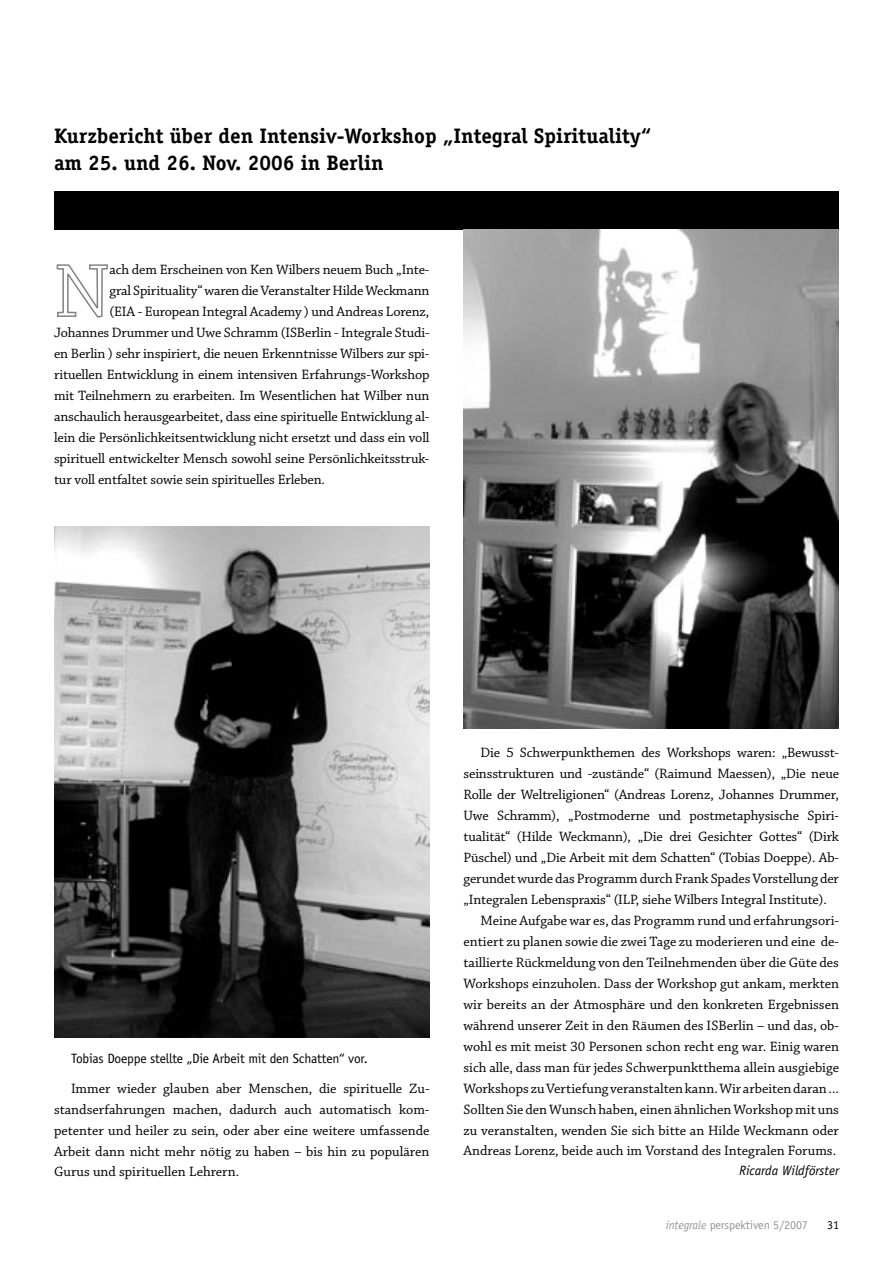
<style>
.page{position:relative;width:893px;height:1263px;background:#fff}
.page>*{position:absolute;margin:0;border:0;box-sizing:border-box;transform-origin:0 0}
.t1{font:700 21px/27px "Officina Serif";color:#000}
.t2{font:14.25px/21px "Chaparral Pro";letter-spacing:-.01em;color:#000;text-align:justify}
.t3{font:13.5px "Officina Sans";letter-spacing:-.015em;color:#000}
.t4{font:italic 13.5px "Officina Sans";color:#000}
.t5{font:12px "Officina Sans";letter-spacing:-.01em;color:#939598}
.t6{font:12px "Officina Sans";color:#000}
.s1{font-style:italic}
</style>
<div class="page">
<svg style="left:56px;top:264px;width:52px;height:54px"></svg>
<div style="left:54px;top:191px;width:785px;height:39px;background:#000"></div>
<img style="left:463px;top:230px;width:376px;height:499px">
<img style="left:54px;top:526px;width:375px;height:512px">
<h1 class="t1" style="left:54px;top:122px;width:599px">Kurzbericht über den Intensiv-Workshop „Integral Spirituality“ am 25. und 26. Nov. 2006 in Berlin</h1>
<p class="t2" style="left:110px;top:260px;width:321px">ach dem Erscheinen von Ken Wilbers neuem Buch „Inte-</p>
<p class="t2" style="left:110px;top:281px;width:321px">gral Spirituality“ waren die Veranstalter Hilde Weckmann</p>
<p class="t2" style="left:110px;top:302px;width:321px">(EIA - European Integral Academy ) und Andreas Lorenz,</p>
<p class="t2" style="left:54px;top:323px;width:377px">Johannes Drummer und Uwe Schramm (ISBerlin - Integrale Studi-</p>
<p class="t2" style="left:54px;top:344px;width:377px">en Berlin ) sehr inspiriert, die neuen Erkenntnisse Wilbers zur spi-</p>
<p class="t2" style="left:54px;top:365px;width:377px">rituellen Entwicklung in einem intensiven Erfahrungs-Workshop</p>
<p class="t2" style="left:54px;top:386px;width:377px">mit Teilnehmern zu erarbeiten. Im Wesentlichen hat Wilber nun</p>
<p class="t2" style="left:54px;top:407px;width:377px">anschaulich herausgearbeitet, dass eine spirituelle Entwicklung al-</p>
<p class="t2" style="left:54px;top:428px;width:377px">lein die Persönlichkeitsentwicklung nicht ersetzt und dass ein voll</p>
<p class="t2" style="left:54px;top:449px;width:377px">spirituell entwickelter Mensch sowohl seine Persönlichkeitsstruk-</p>
<p class="t2" style="left:54px;top:470px;width:273px">tur voll entfaltet sowie sein spirituelles Erleben.</p>
<p class="t3" style="left:71px;top:1050px;width:298px">Tobias Doeppe stellte „Die Arbeit mit den Schatten“ vor.</p>
<p class="t2" style="left:54px;top:1078px;width:377px;text-indent:17px">Immer wieder glauben aber Menschen, die spirituelle Zu&shy;standserfahrungen machen, dadurch auch automatisch kom&shy;petenter und heiler zu sein, oder aber eine weitere umfassende Arbeit dann nicht mehr nötig zu haben – bis hin zu populären Gurus und spirituellen Lehrern.</p>
<p class="t2" style="left:480px;top:742px;width:360px">Die 5 Schwerpunkthemen des Workshops waren: „Bewusst-</p>
<p class="t2" style="left:463px;top:763px;width:377px">seinsstrukturen und -zustände“ (Raimund Maessen), „Die neue</p>
<p class="t2" style="left:463px;top:784px;width:377px">Rolle der Weltreligionen“ (Andreas Lorenz, Johannes Drummer,</p>
<p class="t2" style="left:463px;top:805px;width:377px">Uwe Schramm), „Postmoderne und postmetaphysische Spiri-</p>
<p class="t2" style="left:463px;top:826px;width:377px">tualität“ (Hilde Weckmann), „Die drei Gesichter Gottes“ (Dirk</p>
<p class="t2" style="left:463px;top:847px;width:377px">Püschel) und „Die Arbeit mit dem Schatten“ (Tobias Doeppe). Ab-</p>
<p class="t2" style="left:463px;top:868px;width:377px">gerundet wurde das Programm durch Frank Spades Vorstellung der</p>
<p class="t2" style="left:463px;top:889px;width:365px">„Integralen Lebenspraxis“ (ILP, siehe Wilbers Integral Institute).</p>
<p class="t2" style="left:480px;top:910px;width:360px">Meine Aufgabe war es, das Programm rund und erfahrungsori-</p>
<p class="t2" style="left:463px;top:931px;width:377px">entiert zu planen sowie die zwei Tage zu moderieren und eine de-</p>
<p class="t2" style="left:463px;top:952px;width:377px">taillierte Rückmeldung von den Teilnehmenden über die Güte des</p>
<p class="t2" style="left:463px;top:973px;width:377px">Workshops einzuholen. Dass der Workshop gut ankam, merkten</p>
<p class="t2" style="left:463px;top:994px;width:377px">wir bereits an der Atmosphäre und den konkreten Ergebnissen</p>
<p class="t2" style="left:463px;top:1015px;width:377px">während unserer Zeit in den Räumen des ISBerlin – und das, ob-</p>
<p class="t2" style="left:463px;top:1036px;width:377px">wohl es mit meist 30 Personen schon recht eng war. Einig waren</p>
<p class="t2" style="left:463px;top:1057px;width:377px">sich alle, dass man für jedes Schwerpunktthema allein ausgiebige</p>
<p class="t2" style="left:463px;top:1078px;width:377px">Workshops zu Vertiefung veranstalten kann. Wir arbeiten daran ...</p>
<p class="t2" style="left:463px;top:1099px;width:377px">Sollten Sie den Wunsch haben, einen ähnlichen Workshop mit uns</p>
<p class="t2" style="left:463px;top:1120px;width:377px">zu veranstalten, wenden Sie sich bitte an Hilde Weckmann oder</p>
<p class="t2" style="left:463px;top:1141px;width:374px">Andreas Lorenz, beide auch im Vorstand des Integralen Forums.</p>
<p class="t4" style="left:739px;top:1162px;width:101px">Ricarda Wildförster</p>
<p class="t5" style="left:666px;top:1218px;width:144px"><span class="s1">integrale</span> perspektiven 5/2007</p>
<p class="t6" style="left:827px;top:1218px;width:13px">31</p>
</div>
